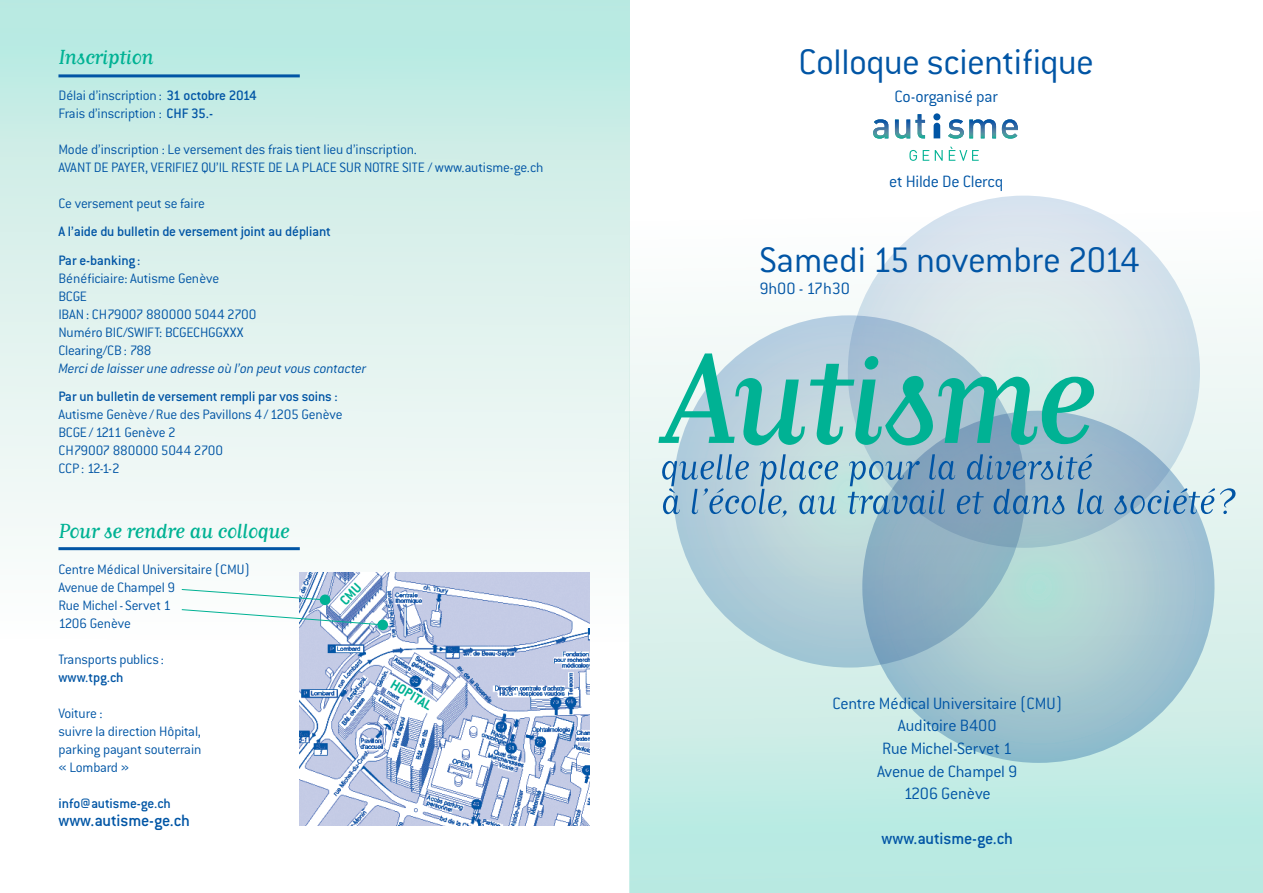
<style>
.page{position:relative;width:1263px;height:893px;background:#fff}
.page>*{position:absolute;margin:0;border:0;box-sizing:border-box;transform-origin:0 0}
.t1{font:300 39px "Conduit ITC";letter-spacing:-.015em;color:#0155a5}
.t2{font:24px "Matrix Script";letter-spacing:-.025em;color:#00b294}
.t3{font:300 18px/22.5px "Conduit ITC";letter-spacing:-.01em;color:#0155a5;text-align:center}
.t4{font:500 18px "Conduit ITC";letter-spacing:-.005em;color:#0155a5}
.t5{font:300 15px/18px "Conduit ITC";letter-spacing:-.01em;color:#0155a5}
.t6{font:500 15px/28.5px "Conduit ITC";letter-spacing:-.015em;color:#0155a5}
.t7{font:italic 300 15px "Conduit ITC";letter-spacing:-.015em;color:#0155a5}
.t8{font:700 14.85px "Conduit ITC";color:#00b294}
.s1{font-weight:500}
</style>
<div class="page">
<div style="left:629px;top:0;width:634px;height:893px;background:linear-gradient(to bottom,#fff,#bee9e1)"></div>
<div style="left:0;top:0;width:630px;height:893px;background:linear-gradient(to bottom,#c1e9e2,#fff)"></div>
<svg style="left:673px;top:315px;width:189px;height:353px;background:#c0d9df"></svg>
<svg style="left:848px;top:196px;width:352px;height:352px"></svg>
<svg style="left:862px;top:411px;width:352px;height:352px;background:#a7c9d2"></svg>
<svg style="left:661px;top:454px;width:177px;height:64px;background:#9dc0d3"></svg>
<svg style="left:848px;top:454px;width:255px;height:60px;background:#7ba3c0"></svg>
<svg style="left:1114px;top:488px;width:122px;height:26px;background:#91b6d0"></svg>
<svg style="left:658px;top:353px;width:437px;height:92px;background:#82c8c6"></svg>
<svg style="left:873px;top:119px;width:15px;height:20px"></svg>
<svg style="left:933px;top:123px;width:7px;height:15px"></svg>
<div style="left:933px;top:113px;width:7px;height:7px;background:#0155a5;border-radius:50%"></div>
<svg style="left:895px;top:114px;width:30px;height:25px"></svg>
<svg style="left:948px;top:119px;width:48px;height:20px"></svg>
<svg style="left:1002px;top:119px;width:16px;height:20px"></svg>
<svg style="left:909px;top:150px;width:8px;height:11px"></svg>
<svg style="left:923px;top:150px;width:6px;height:11px"></svg>
<svg style="left:935px;top:150px;width:8px;height:11px"></svg>
<svg style="left:949px;top:147px;width:30px;height:14px"></svg>
<hr style="left:58px;top:74px;width:242px;height:3px;background:#0155a5">
<hr style="left:58px;top:547px;width:242px;height:3px;background:#0155a5">
<img style="left:300px;top:572px;width:290px;height:254px">
<div style="left:377px;top:620px;width:11px;height:10px;background:#00b294;border-radius:50%"></div>
<svg style="left:382px;top:674px;width:58px;height:43px"></svg>
<svg style="left:181px;top:581px;width:199px;height:44px"></svg>
<h2 class="t2" style="left:58px;top:45px;width:97px">Inscription</h2>
<p class="t5" style="left:58px;top:86px;width:200px">Délai d’inscription : <span class="s1">31 octobre 2014<br></span>Frais d’inscription : <span class="s1">CHF 35.-</span></p>
<p class="t5" style="left:58px;top:140px;width:487px">Mode d’inscription : Le versement des frais tient lieu d’inscription.<br>AVANT DE PAYER, VERIFIEZ QU’IL RESTE DE LA PLACE SUR NOTRE SITE / www.autisme-ge.ch</p>
<p class="t5" style="left:58px;top:194px;width:148px">Ce versement peut se faire</p>
<p class="t6" style="left:58px;top:217px;width:274px">A l’aide du bulletin de versement joint au dépliant<br>Par e-banking :</p>
<p class="t5" style="left:58px;top:269px;width:200px">Bénéficiaire: Autisme Genève<br>BCGE<br>IBAN: CH79007 880000 5044 2700<br>Numéro BIC/SWIFT: BCGECHGGXXX<br>Clearing/CB: 788</p>
<p class="t7" style="left:58px;top:360px;width:309px">Merci de laisser une adresse où l’on peut vous contacter</p>
<p class="t6" style="left:58px;top:382px;width:281px">Par un bulletin de versement rempli par vos soins :</p>
<p class="t5" style="left:58px;top:406px;width:286px">Autisme Genève /Rue des Pavillons 4/1205 Genève<br>BCGE /1211 Genève 2<br>CH79007 880000 5044 2700<br>CCP : 12-1-2</p>
<h2 class="t2" style="left:58px;top:519px;width:233px">Pour se rendre au colloque</h2>
<p class="t5" style="left:58px;top:560px;width:193px">Centre Médical Universitaire (CMU)<br>Avenue de Champel 9<br>Rue Michel- Servet 1<br>1206 Genève</p>
<p class="t5" style="left:58px;top:650px;width:107px">Transports publics :</p>
<p class="t6" style="left:58px;top:663px;width:67px">www.tpg.ch</p>
<p class="t5" style="left:58px;top:704px;width:145px">Voiture :<br>suivre la direction Hôpital, parking payant souterrain « Lombard »</p>
<p class="t6" style="left:58px;top:789px;width:114px">info@autisme-ge.ch</p>
<p class="t4" style="left:58px;top:810px;width:133px">www.autisme-ge.ch</p>
<p class="t8" style="left:396px;top:675px;width:47px;rotate:31deg">HOPITAL</p>
<h1 class="t1" style="left:798px;top:40px;width:297px">Colloque scientifique</h1>
<p class="t3" style="left:894px;top:85px;width:105px">Co-organisé par</p>
<p class="t3" style="left:889px;top:171px;width:116px">et Hilde De Clercq</p>
<h1 class="t1" style="left:759px;top:239px;width:382px">Samedi 15 novembre 2014</h1>
<p class="t3" style="left:759px;top:277px;width:92px">9h00 - 17h30</p>
<p class="t3" style="left:832px;top:692px;width:231px">Centre Médical Universitaire (CMU)<br>Auditoire B400<br>Rue Michel-Servet 1<br>Avenue de Champel 9<br>1206 Genève</p>
<p class="t4" style="left:881px;top:828px;width:133px">www.autisme-ge.ch</p>
</div>
